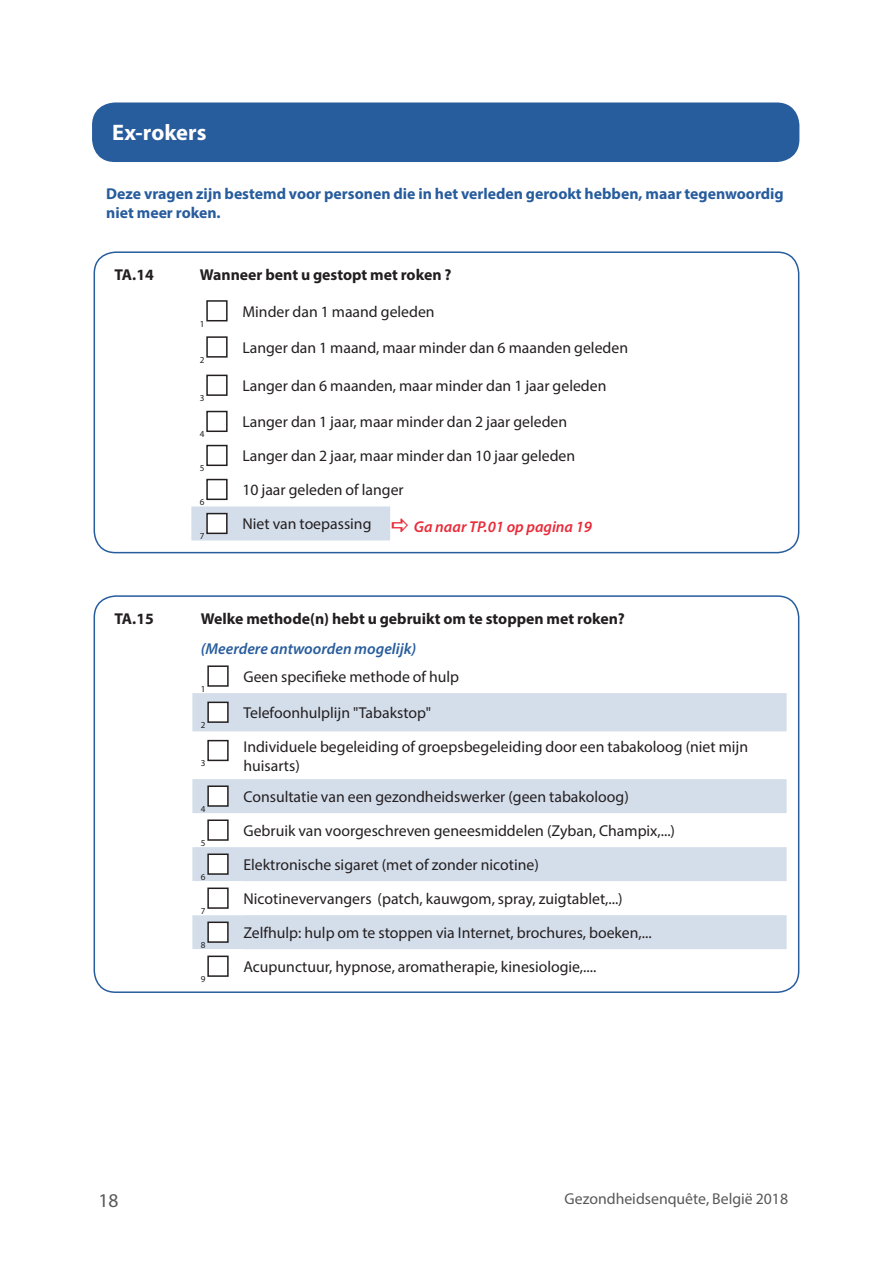
<style>
.page{position:relative;width:893px;height:1263px;background:#fff}
.page>*{position:absolute;margin:0;border:0;box-sizing:border-box;transform-origin:0 0}
.T_1_nl_blu{font:700 22.5px "Myriad Pro";color:#fff}
.t1{font:19.5px "Myriad Pro";color:#57585a}
.body_nl{font:15.75px/18.9px "Myriad Pro";color:#231f20}
.body_nl-2{font:700 15.75px/18.9px "Myriad Pro";color:#275c9d}
.body_nl_gras{font:700 15.75px "Myriad Pro";color:#231f20}
.t2{font:15.75px "Myriad Pro";color:#57585a}
.body_nl-3{font:italic 600 15.75px "Myriad Pro";color:#275c9d}
.body_nl-4{font:italic 600 15.75px "Myriad Pro";color:#e92b39}
.body_nl-5{font:9.15px "Myriad Pro";color:#231f20}
</style>
<div class="page">
<div style="left:94px;top:104px;width:704px;height:57px;background:#275c9d;border-radius:21px"></div>
<div style="left:92px;top:102px;width:707px;height:60px;border:3px solid #275c9d;border-radius:21px"></div>
<div style="left:106px;top:106px;width:679px;height:51px;background:#275c9d"></div>
<div style="left:206px;top:300px;width:22px;height:21px;border:2px solid #231f20"></div>
<div style="left:206px;top:336px;width:22px;height:22px;border:2px solid #231f20"></div>
<div style="left:206px;top:375px;width:22px;height:21px;border:2px solid #231f20"></div>
<div style="left:206px;top:411px;width:22px;height:21px;border:2px solid #231f20"></div>
<div style="left:206px;top:445px;width:22px;height:21px;border:2px solid #231f20"></div>
<div style="left:206px;top:479px;width:22px;height:21px;border:2px solid #231f20"></div>
<svg style="left:192px;top:693px;width:595px;height:256px;fill:#d4deeb"></svg>
<svg style="left:192px;top:881px;width:51px;height:68px"></svg>
<div style="left:207px;top:665px;width:22px;height:22px;border:2px solid #231f20"></div>
<div style="left:208px;top:702px;width:20px;height:20px;background:#fff"></div>
<div style="left:207px;top:702px;width:22px;height:21px;border:2px solid #231f20"></div>
<div style="left:208px;top:741px;width:20px;height:19px;background:#fff"></div>
<div style="left:207px;top:740px;width:22px;height:21px;border:2px solid #231f20"></div>
<div style="left:208px;top:786px;width:20px;height:20px;background:#fff"></div>
<div style="left:207px;top:785px;width:22px;height:22px;border:2px solid #231f20"></div>
<div style="left:208px;top:820px;width:20px;height:20px;background:#fff"></div>
<div style="left:207px;top:819px;width:22px;height:22px;border:2px solid #231f20"></div>
<div style="left:208px;top:854px;width:20px;height:20px;background:#fff"></div>
<div style="left:207px;top:853px;width:22px;height:22px;border:2px solid #231f20"></div>
<div style="left:208px;top:888px;width:20px;height:20px;background:#fff"></div>
<div style="left:207px;top:887px;width:22px;height:22px;border:2px solid #231f20"></div>
<div style="left:208px;top:922px;width:20px;height:20px;background:#fff"></div>
<div style="left:207px;top:921px;width:22px;height:22px;border:2px solid #231f20"></div>
<div style="left:207px;top:955px;width:22px;height:22px;border:2px solid #231f20"></div>
<div style="left:94px;top:251px;width:705px;height:302px;border:2px solid #275c9d;border-radius:21px"></div>
<div style="left:94px;top:595px;width:705px;height:398px;border:2px solid #275c9d;border-radius:21px"></div>
<svg style="left:191px;top:506px;width:199px;height:34px;background:#d3dce8"></svg>
<p class="T_1_nl_blu" style="left:112px;top:118px;width:96px">Ex-rokers</p>
<p class="body_nl-2" style="left:106px;top:184px;width:679px">Deze vragen zijn bestemd voor personen die in het verleden gerookt hebben, maar tegenwoordig niet meer roken.</p>
<p class="body_nl_gras" style="left:114px;top:265px;width:41px">TA.14</p>
<p class="body_nl_gras" style="left:200px;top:265px;width:253px">Wanneer bent u gestopt met roken ?</p>
<p class="body_nl-5" style="left:200px;top:318px;width:6px">1</p>
<p class="body_nl" style="left:242px;top:302px;width:194px">Minder dan 1 maand geleden</p>
<p class="body_nl-5" style="left:200px;top:354px;width:6px">2</p>
<p class="body_nl-5" style="left:200px;top:392px;width:6px">3</p>
<p class="body_nl-5" style="left:200px;top:429px;width:6px">4</p>
<p class="body_nl-5" style="left:200px;top:463px;width:6px">5</p>
<p class="body_nl-5" style="left:200px;top:497px;width:6px">6</p>
<p class="body_nl-5" style="left:200px;top:531px;width:6px">7</p>
<p class="body_nl" style="left:242px;top:338px;width:387px">Langer dan 1 maand, maar minder dan 6 maanden geleden</p>
<p class="body_nl" style="left:242px;top:376px;width:366px">Langer dan 6 maanden, maar minder dan 1 jaar geleden</p>
<p class="body_nl" style="left:242px;top:412px;width:326px">Langer dan 1 jaar, maar minder dan 2 jaar geleden</p>
<p class="body_nl" style="left:242px;top:446px;width:334px">Langer dan 2 jaar, maar minder dan 10 jaar geleden</p>
<p class="body_nl" style="left:242px;top:480px;width:163px">10 jaar geleden of langer</p>
<p class="body_nl" style="left:242px;top:514px;width:131px">Niet van toepassing</p>
<p class="body_nl-4" style="left:414px;top:516px;width:180px">Ga naar TP.01 op pagina 19</p>
<p class="body_nl_gras" style="left:114px;top:608px;width:41px">TA.15</p>
<p class="body_nl_gras" style="left:201px;top:608px;width:426px">Welke methode(n) hebt u gebruikt om te stoppen met roken?</p>
<p class="body_nl-3" style="left:201px;top:639px;width:217px">(Meerdere antwoorden mogelijk)</p>
<p class="body_nl-5" style="left:201px;top:683px;width:6px">1</p>
<p class="body_nl" style="left:243px;top:667px;width:217px">Geen specifieke methode of hulp</p>
<p class="body_nl-5" style="left:201px;top:719px;width:6px">2</p>
<p class="body_nl-5" style="left:201px;top:758px;width:6px">3</p>
<p class="body_nl-5" style="left:201px;top:803px;width:6px">4</p>
<p class="body_nl-5" style="left:201px;top:837px;width:6px">5</p>
<p class="body_nl-5" style="left:201px;top:871px;width:6px">6</p>
<p class="body_nl-5" style="left:201px;top:905px;width:6px">7</p>
<p class="body_nl-5" style="left:201px;top:939px;width:6px">8</p>
<p class="body_nl-5" style="left:201px;top:973px;width:6px">9</p>
<p class="body_nl" style="left:243px;top:703px;width:189px">Telefoonhulplijn "Tabakstop"</p>
<p class="body_nl" style="left:243px;top:737px;width:506px">Individuele begeleiding of groepsbegeleiding door een tabakoloog (niet mijn huisarts)</p>
<p class="body_nl" style="left:243px;top:787px;width:387px">Consultatie van een gezondheidswerker (geen tabakoloog)</p>
<p class="body_nl" style="left:243px;top:821px;width:433px">Gebruik van voorgeschreven geneesmiddelen (Zyban, Champix,...)</p>
<p class="body_nl" style="left:243px;top:855px;width:297px">Elektronische sigaret (met of zonder nicotine)</p>
<p class="body_nl" style="left:243px;top:889px;width:381px">Nicotinevervangers (patch, kauwgom, spray, zuigtablet,...)</p>
<p class="body_nl" style="left:243px;top:923px;width:410px">Zelfhulp: hulp om te stoppen via Internet, brochures, boeken,...</p>
<p class="body_nl" style="left:243px;top:957px;width:354px">Acupunctuur, hypnose, aromatherapie, kinesiologie,....</p>
<p class="t1" style="left:98px;top:1189px;width:22px">18</p>
<p class="t2" style="left:565px;top:1189px;width:225px">Gezondheidsenquête, België 2018</p>
</div>
